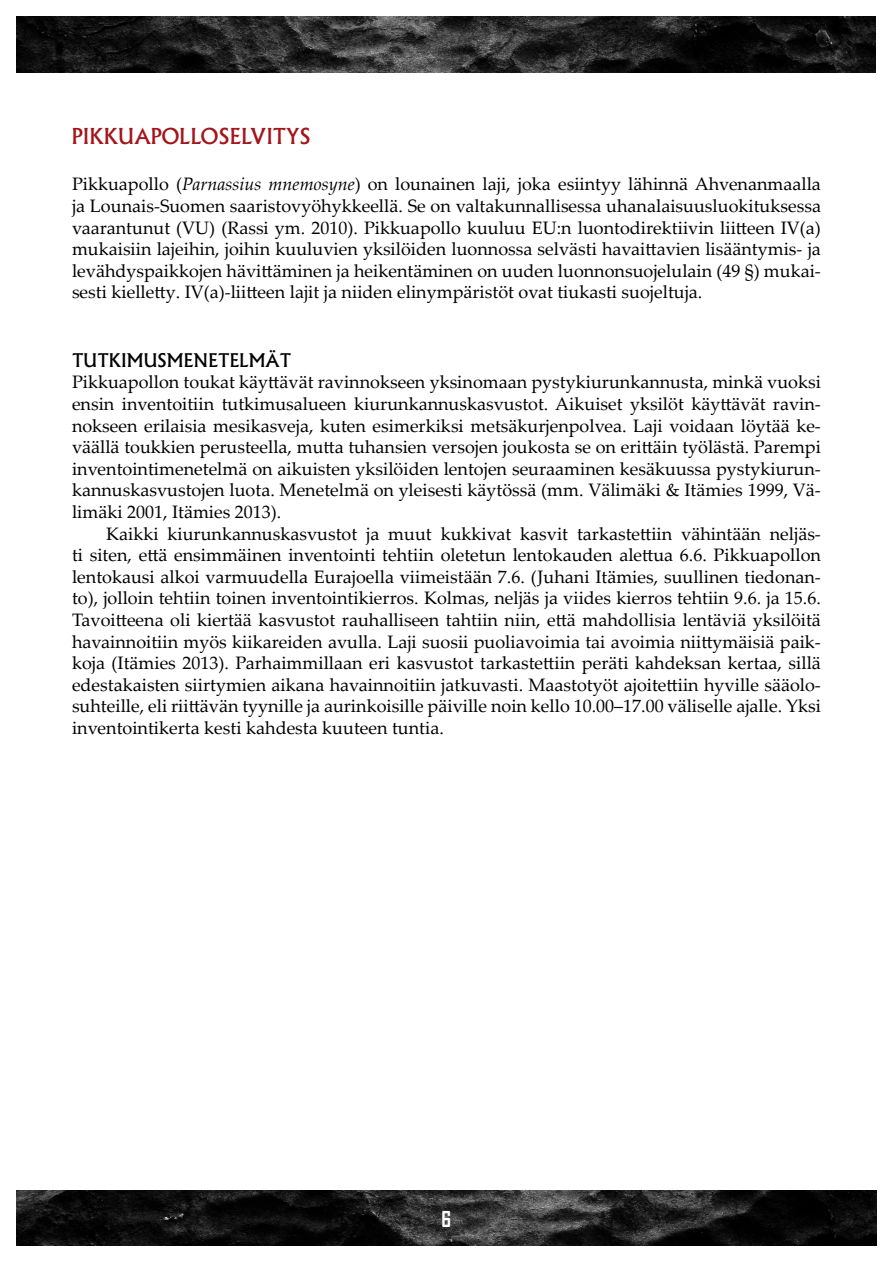
<style>
.page{position:relative;width:893px;height:1263px;background:#fff}
.page>*{position:absolute;margin:0;border:0;box-sizing:border-box;transform-origin:0 0}
.Perusotsikko{font:500 21px "Albertus";color:#a3151a}
.t1{font:700 21px "Agency FB";color:#fff}
.Perusteksti{font:18px/21.6px "Palatino Linotype";color:#000;text-align:justify}
.Leipäteksti{font:18px/21.6px "Palatino Linotype";color:#000;text-align:justify}
.Perusotsikko-2{font:500 18px "Albertus";color:#000}
.s1{font-style:italic}
</style>
<div class="page">
<img style="left:17px;top:1191px;width:859px;height:55px">
<img style="left:17px;top:17px;width:859px;height:55px">
<p class="Perusotsikko" style="left:72px;top:123px;width:240px">PIKKUAPOLLOSELVITYS</p>
<p class="Perusteksti" style="left:72px;top:173px;width:750px">Pikkuapollo (<span class="s1">Parnassius mnemosyne</span>) on lounainen laji, joka esiintyy lähinnä Ahvenanmaalla ja Lounais-Suomen saaristovyöhykkeellä. Se on valtakunnallisessa uhanalaisuusluokituksessa vaarantunut (VU) (Rassi ym. 2010). Pikkuapollo kuuluu EU:n luontodirektiivin liitteen IV(a) mukaisiin lajeihin, joihin kuuluvien yksilöiden luonnossa selvästi havaittavien lisääntymis- ja levähdyspaikkojen hävittäminen ja heikentäminen on uuden luonnonsuojelulain (49 §) mukai&shy;sesti kielletty. IV(a)-liitteen lajit ja niiden elinympäristöt ovat tiukasti suojeltuja.</p>
<p class="Perusotsikko-2" style="left:72px;top:349px;width:221px">TUTKIMUSMENETELMÄT</p>
<p class="Perusteksti" style="left:72px;top:371px;width:750px">Pikkuapollon toukat käyttävät ravinnokseen yksinomaan pystykiurunkannusta, minkä vuoksi ensin inventoitiin tutkimusalueen kiurunkannuskasvustot. Aikuiset yksilöt käyttävät ravin&shy;nokseen erilaisia mesikasveja, kuten esimerkiksi metsäkurjenpolvea. Laji voidaan löytää ke&shy;väällä toukkien perusteella, mutta tuhansien versojen joukosta se on erittäin työlästä. Parempi inventointimenetelmä on aikuisten yksilöiden lentojen seuraaminen kesäkuussa pystykiurun&shy;kannuskasvustojen luota. Menetelmä on yleisesti käytössä (mm. Välimäki &amp; Itämies 1999, Vä&shy;limäki 2001, Itämies 2013).</p>
<p class="Leipäteksti" style="left:72px;top:522px;width:750px;text-indent:34px">Kaikki kiurunkannuskasvustot ja muut kukkivat kasvit tarkastettiin vähintään neljäs&shy;ti siten, että ensimmäinen inventointi tehtiin oletetun lentokauden alettua 6.6. Pikkuapollon lentokausi alkoi varmuudella Eurajoella viimeistään 7.6. (Juhani Itämies, suullinen tiedonan&shy;to), jolloin tehtiin toinen inventointikierros. Kolmas, neljäs ja viides kierros tehtiin 9.6. ja 15.6.<br>Tavoitteena oli kiertää kasvustot rauhalliseen tahtiin niin, että mahdollisia lentäviä yksilöitä havainnoitiin myös kiikareiden avulla. Laji suosii puoliavoimia tai avoimia niittymäisiä paik&shy;koja (Itämies 2013). Parhaimmillaan eri kasvustot tarkastettiin peräti kahdeksan kertaa, sillä edestakaisten siirtymien aikana havainnoitiin jatkuvasti. Maastotyöt ajoitettiin hyville sääolo&shy;suhteille, eli riittävän tyynille ja aurinkoisille päiville noin kello 10.00–17.00 väliselle ajalle. Yksi inventointikerta kesti kahdesta kuuteen tuntia.</p>
<p class="t1" style="left:442px;top:1206px;width:11px">6</p>
</div>
